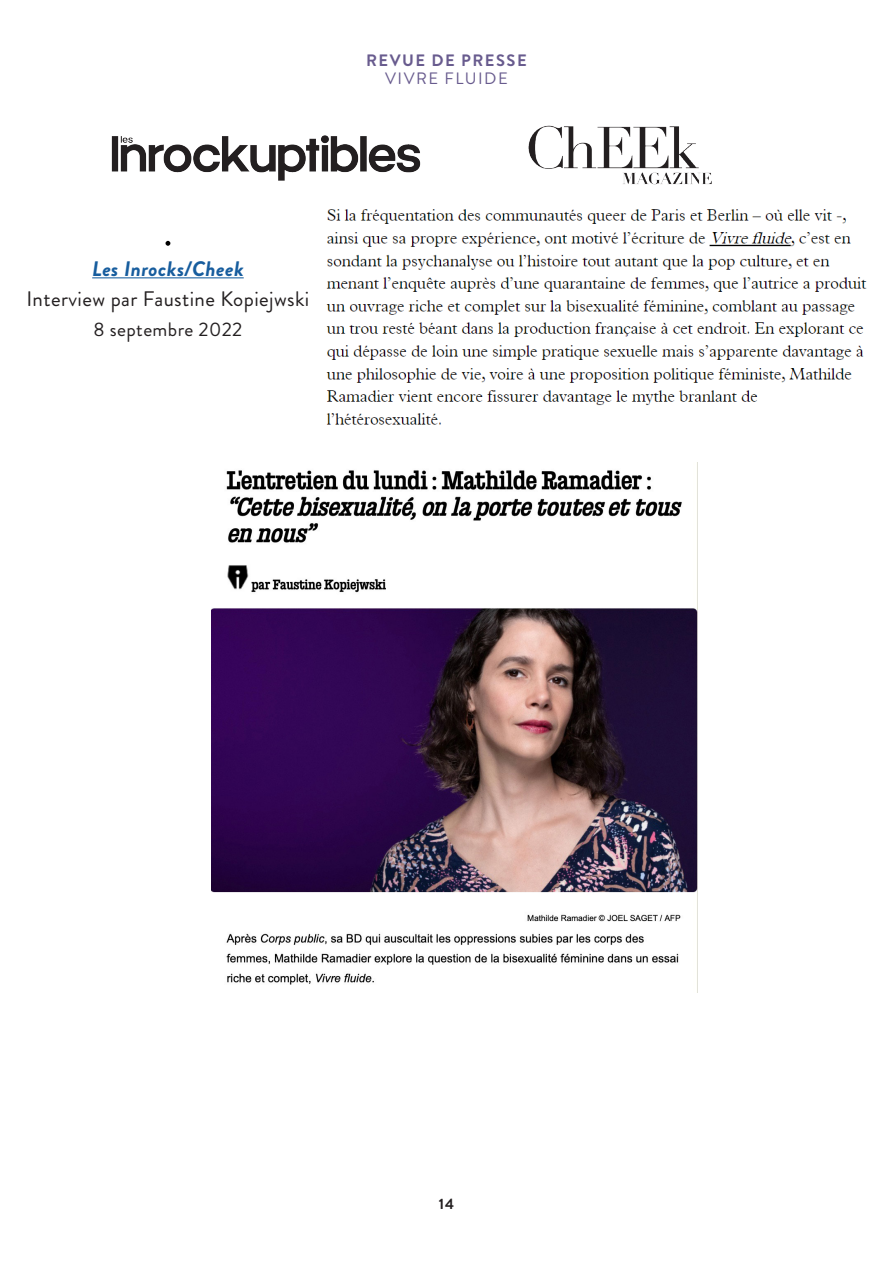
<style>
.page{position:relative;width:893px;height:1263px;background:#fff}
.page>*{position:absolute;margin:0;border:0;box-sizing:border-box;transform-origin:0 0}
.t1{font:21px "Brandon Grotesque";letter-spacing:.02em;color:#231f20}
.t2{font:italic 700 21px "Brandon Grotesque";letter-spacing:.02em;color:#175d9e}
.t3{font:19.5px "Brandon Grotesque";letter-spacing:.02em;color:#231f20}
.t4{font:700 16.5px "Brandon Grotesque";letter-spacing:.09em;color:#685b8e}
.t5{font:16.5px "Brandon Grotesque";letter-spacing:.09em;color:#685b8e}
.t6{font:700 15px "Brandon Grotesque";color:#231f20}
</style>
<div class="page">
<hr style="left:92px;top:277px;width:152px;height:1px;background:#175d9e">
<svg style="left:166px;top:241px;width:4px;height:5px"></svg>
<img style="left:111px;top:135px;width:310px;height:46px">
<img style="left:326px;top:209px;width:541px;height:216px">
<img style="left:211px;top:470px;width:486px;height:515px">
<img style="left:528px;top:125px;width:184px;height:60px">
<p class="t4" style="left:366px;top:48px;width:162px">REVUE DE PRESSE</p>
<p class="t5" style="left:385px;top:67px;width:124px">VIVRE FLUIDE</p>
<p class="t2" style="left:92px;top:254px;width:153px">Les Inrocks/Cheek</p>
<p class="t1" style="left:27px;top:284px;width:284px">Interview par Faustine Kopiejwski</p>
<p class="t3" style="left:94px;top:316px;width:150px">8 septembre 2022</p>
<p class="t6" style="left:439px;top:1193px;width:17px">14</p>
</div>
